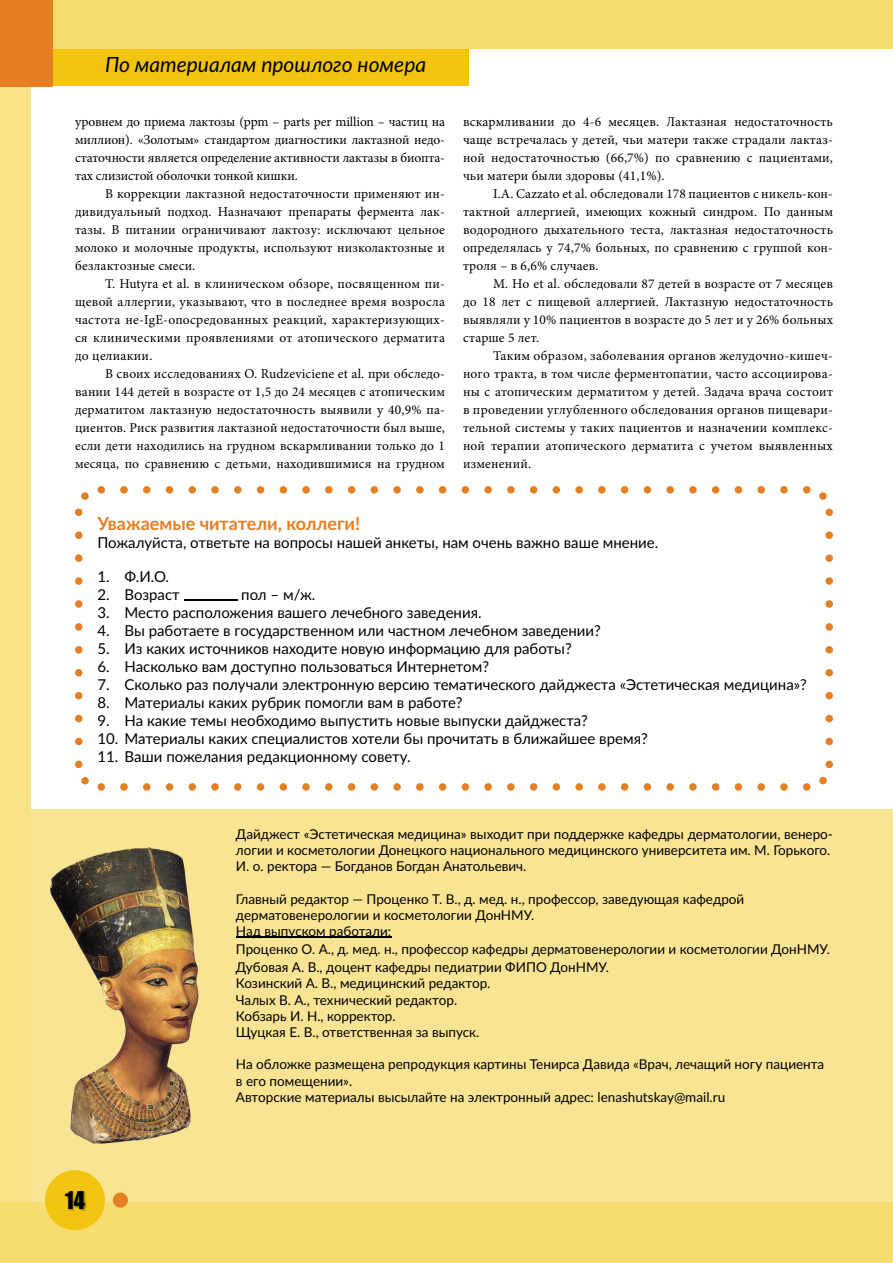
<style>
.page{position:relative;width:893px;height:1263px;background:#fff}
.page>*{position:absolute;margin:0;border:0;box-sizing:border-box;transform-origin:0 0}
.t1{font:22.5px "Impact";color:#000}
.t2{font:italic 21px "Lato";color:#000}
.t3{font:700 18px "Lato";color:#e67e22}
.t4{font:15px "Lato";color:#000}
.t5{font:13.5px/18px "Minion Pro";letter-spacing:.01em;color:#000;text-align:justify}
.t6{font:13.5px/16.2px "Lato";color:#000}
</style>
<div class="page">
<div style="left:0;top:809px;width:893px;height:452px;background:#f9e493"></div>
<hr style="left:236px;top:936px;width:155px;height:1px;background:#000">
<img style="left:50px;top:847px;width:149px;height:297px">
<div style="left:0;top:47px;width:469px;height:39px;background:#f1c40f"></div>
<div style="left:0;top:0;width:30px;height:1263px;background:#f8e187"></div>
<div style="left:0;top:1203px;width:893px;height:60px;background:#f7dc6f"></div>
<div style="left:0;top:0;width:893px;height:48px;background:#f7dc6f"></div>
<div style="left:0;top:0;width:52px;height:86px;background:#e67e22"></div>
<div style="left:45px;top:1170px;width:60px;height:60px;background:#f1c40f;border-radius:50%"></div>
<img style="left:65px;top:1191px;width:22px;height:19px">
<div style="left:113px;top:1193px;width:15px;height:15px;background:#e67e22;border-radius:50%"></div>
<svg style="left:75px;top:486px;width:758px;height:305px"></svg>
<h2 class="t2" style="left:105px;top:49px;width:323px">По материалам прошлого номера</h2>
<p class="t5" style="left:75px;top:113px;width:371px">уровнем до приема лактозы (ppm – parts per million – частиц на миллион). «Золотым» стандартом диагностики лактазной недо&shy;статочности является определение активности лактазы в биопта&shy;тах слизистой оболочки тонкой кишки.</p>
<p class="t5" style="left:75px;top:185px;width:371px;text-indent:30px">В коррекции лактазной недостаточности применяют ин&shy;дивидуальный подход. Назначают препараты фермента лак&shy;тазы. В питании ограничивают лактозу: исключают цельное молоко и молочные продукты, используют низколактозные и безлактозные смеси.</p>
<p class="t5" style="left:75px;top:275px;width:371px;text-indent:30px">T. Hutyra et al. в клиническом обзоре, посвященном пи&shy;щевой аллергии, указывают, что в последнее время возросла частота не-IgE-опосредованных реакций, характеризующих&shy;ся клиническими проявлениями от атопического дерматита до целиакии.</p>
<p class="t5" style="left:75px;top:365px;width:371px;text-indent:30px">В своих исследованиях O. Rudzeviciene et al. при обследо&shy;вании 144 детей в возрасте от 1,5 до 24 месяцев с атопическим дерматитом лактазную недостаточность выявили у 40,9% па&shy;циентов. Риск развития лактазной недостаточности был выше, если дети находились на грудном вскармливании только до 1 месяца, по сравнению с детьми, находившимися на грудном</p>
<p class="t5" style="left:463px;top:113px;width:371px">вскармливании до 4-6 месяцев. Лактазная недостаточность чаще встречалась у детей, чьи матери также страдали лактаз&shy;ной недостаточностью (66,7%) по сравнению с пациентами, чьи матери были здоровы (41,1%).</p>
<p class="t5" style="left:463px;top:185px;width:371px;text-indent:30px">I.A. Cazzato et al. обследовали 178 пациентов с никель-кон&shy;тактной аллергией, имеющих кожный синдром. По данным водородного дыхательного теста, лактазная недостаточность определялась у 74,7% больных, по сравнению с группой кон&shy;троля – в 6,6% случаев.</p>
<p class="t5" style="left:463px;top:275px;width:372px;text-indent:30px">M. Ho et al. обследовали 87 детей в возрасте от 7 месяцев до 18 лет с пищевой аллергией. Лактазную недостаточность выявляли у 10% пациентов в возрасте до 5 лет и у 26% больных старше 5 лет.</p>
<p class="t5" style="left:463px;top:347px;width:371px;text-indent:30px">Таким образом, заболевания органов желудочно-кишеч&shy;ного тракта, в том числе ферментопатии, часто ассоциирова&shy;ны с атопическим дерматитом у детей. Задача врача состоит в проведении углубленного обследования органов пищевари&shy;тельной системы у таких пациентов и назначении комплекс&shy;ной терапии атопического дерматита с учетом выявленных изменений.</p>
<h3 class="t3" style="left:98px;top:510px;width:264px">Уважаемые читатели, коллеги!</h3>
<p class="t4" style="left:98px;top:531px;width:562px">Пожалуйста, ответьте на вопросы нашей анкеты, нам очень важно ваше мнение.</p>
<p class="t4" style="left:98px;top:565px;width:73px">1. Ф.И.О.</p>
<p class="t4" style="left:98px;top:583px;width:84px">2. Возраст</p>
<p class="t4" style="left:241px;top:583px;width:76px">пол – м/ж.</p>
<p class="t4" style="left:98px;top:601px;width:386px">3. Место расположения вашего лечебного заведения.</p>
<p class="t4" style="left:98px;top:619px;width:505px">4. Вы работаете в государственном или частном лечебном заведении?</p>
<p class="t4" style="left:98px;top:637px;width:476px">5. Из каких источников находите новую информацию для работы?</p>
<p class="t4" style="left:98px;top:655px;width:393px">6. Насколько вам доступно пользоваться Интернетом?</p>
<p class="t4" style="left:98px;top:673px;width:711px">7. Сколько раз получали электронную версию тематического дайджеста «Эстетическая медицина»?</p>
<p class="t4" style="left:98px;top:691px;width:366px">8. Материалы каких рубрик помогли вам в работе?</p>
<p class="t4" style="left:98px;top:709px;width:492px">9. На какие темы необходимо выпустить новые выпуски дайджеста?</p>
<p class="t4" style="left:98px;top:727px;width:552px">10. Материалы каких специалистов хотели бы прочитать в ближайшее время?</p>
<p class="t4" style="left:98px;top:745px;width:315px">11. Ваши пожелания редакционному совету.</p>
<h1 class="t1" style="left:65px;top:1182px;width:21px">14</h1>
<p class="t6" style="left:236px;top:825px;width:598px">Дайджест «Эстетическая медицина» выходит при поддержке кафедры дерматологии, венеро&shy;логии и косметологии Донецкого национального медицинского университета им. М. Горького.<br>И. о. ректора — Богданов Богдан Анатольевич.</p>
<p class="t6" style="left:236px;top:890px;width:510px">Главный редактор — Проценко Т. В., д. мед. н., профессор, заведующая кафедрой дерматовенерологии и косметологии ДонНМУ.<br>Над выпуском работали:</p>
<p class="t6" style="left:236px;top:940px;width:596px;line-height:18px">Проценко О. А., д. мед. н., профессор кафедры дерматовенерологии и косметологии ДонНМУ.<br>Дубовая А. В., доцент кафедры педиатрии ФИПО ДонНМУ.</p>
<p class="t6" style="left:236px;top:975px;width:256px">Козинский А. В., медицинский редактор.<br>Чалых В. А., технический редактор.<br>Кобзарь И. Н., корректор.<br>Щуцкая Е. В., ответственная за выпуск.</p>
<p class="t6" style="left:236px;top:1056px;width:590px">На обложке размещена репродукция картины Тенирса Давида «Врач, лечащий ногу пациента в его помещении».<br>Авторские материалы высылайте на электронный адрес: lenashutskay@mail.ru</p>
</div>
